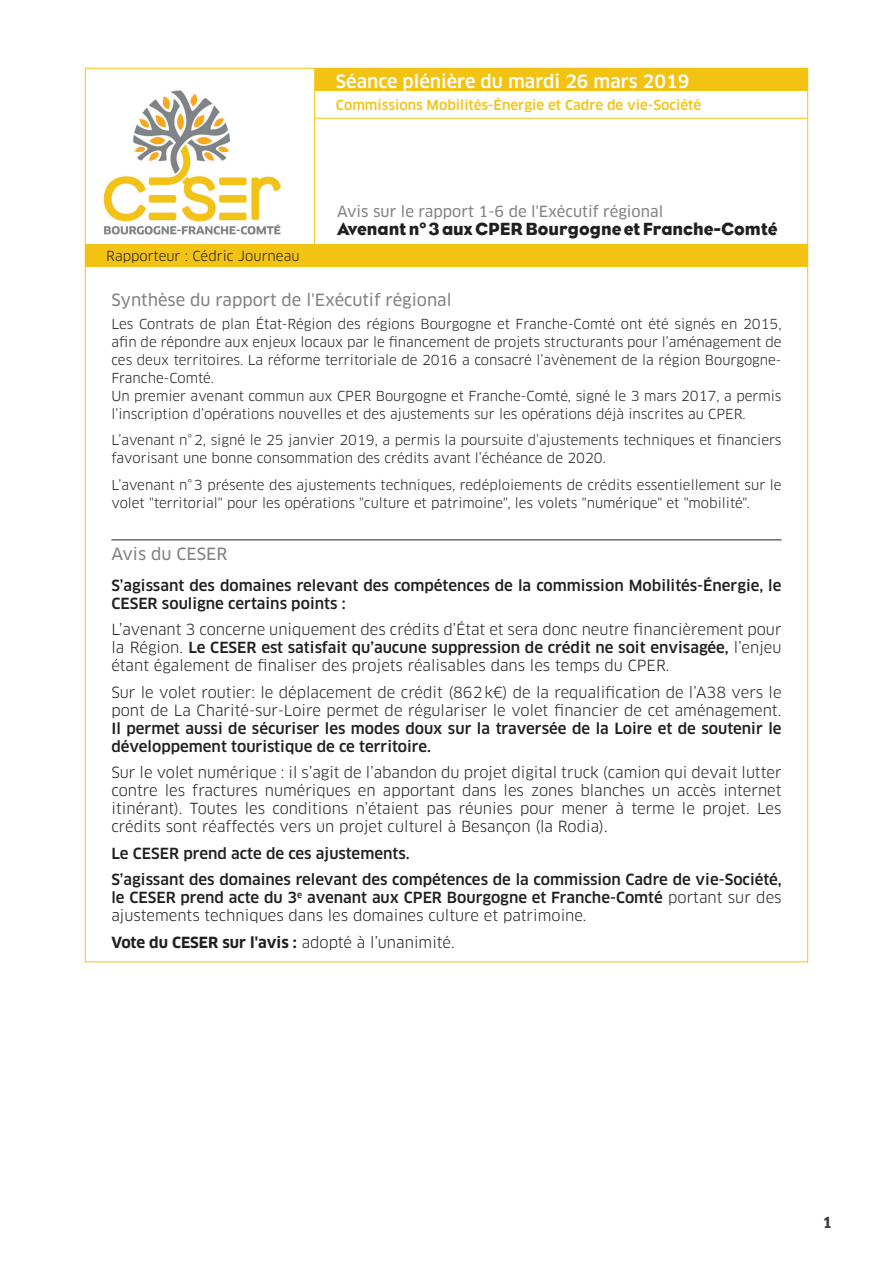
<style>
.page{position:relative;width:893px;height:1263px;background:#fff}
.page>*{position:absolute;margin:0;border:0;box-sizing:border-box;transform-origin:0 0}
.t1{font:18px "Eagle";color:#231f20}
.t2{font:500 18px "Clan Pro";color:#fff}
.t3{font:16.5px "Clan Pro News";color:#808285}
.t4{font:15px/18px "Clan Pro";color:#231f20;text-align:justify}
.t5{font:500 15px/18px "Clan Pro";color:#231f20}
.t6{font:700 15px "Clan Pro";color:#231f20}
.t7{font:15px "Clan Pro News";color:#808285}
.t8{font:700 15px "Clan Pro";color:#3e3e3f}
.t9{font:13.5px/18px "Clan Pro";color:#231f20}
.t10{font:500 13.5px "Clan Pro";color:#f3c314}
.s1{font-weight:500}
.s2{font-weight:400}
</style>
<div class="page">
<hr style="left:315px;top:118px;width:493px;height:1px;background:#f3c314">
<div style="left:315px;top:68px;width:492px;height:22px;background:#f3c314"></div>
<hr style="left:314px;top:68px;width:1px;height:176px;background:#f3c314">
<div style="left:85px;top:244px;width:723px;height:23px;background:#f3c314"></div>
<hr style="left:111px;top:540px;width:671px;height:1px;background:#231f20">
<img style="left:103px;top:90px;width:178px;height:145px">
<p class="t2" style="left:336px;top:71px;width:355px">Séance plénière du mardi 26 mars 2019</p>
<p class="t10" style="left:336px;top:97px;width:367px">Commissions Mobilités-Énergie et Cadre de vie-Société</p>
<p class="t7" style="left:337px;top:203px;width:328px">Avis sur le rapport 1-6 de l'Exécutif régional</p>
<p class="t1" style="left:337px;top:218px;width:442px">Avenant n° 3 aux CPER Bourgogne et Franche-Comté</p>
<p class="t9" style="left:106px;top:247px;width:195px">Rapporteur : Cédric Journeau</p>
<p class="t3" style="left:111px;top:291px;width:342px">Synthèse du rapport de l'Exécutif régional</p>
<p class="t9" style="left:111px;top:315px;width:672px;text-align:justify">Les Contrats de plan État-Région des régions Bourgogne et Franche-Comté ont été signés en 2015, afin de répondre aux enjeux locaux par le financement de projets structurants pour l’aménagement de ces deux territoires. La réforme territoriale de 2016 a consacré l’avènement de la région Bourgogne-Franche-Comté.</p>
<p class="t9" style="left:111px;top:387px;width:672px">Un premier avenant commun aux CPER Bourgogne et Franche-Comté, signé le 3 mars 2017, a permis l’inscription d’opérations nouvelles et des ajustements sur les opérations déjà inscrites au CPER.</p>
<p class="t9" style="left:111px;top:431px;width:672px">L’avenant n°2, signé le 25 janvier 2019, a permis la poursuite d’ajustements techniques et financiers favorisant une bonne consommation des crédits avant l’échéance de 2020.</p>
<p class="t9" style="left:111px;top:476px;width:672px">L’avenant n°3 présente des ajustements techniques, redéploiements de crédits essentiellement sur le volet "territorial" pour les opérations "culture et patrimoine", les volets "numérique" et "mobilité".</p>
<p class="t3" style="left:111px;top:544px;width:118px">Avis du CESER</p>
<p class="t5" style="left:111px;top:576px;width:672px">S’agissant des domaines relevant des compétences de la commission Mobilités-Énergie, le<br>CESER souligne certains points :</p>
<p class="t4" style="left:111px;top:621px;width:672px">L’avenant 3 concerne uniquement des crédits d’État et sera donc neutre financièrement pour la Région. <span class="s1">Le CESER est satisfait qu’aucune suppression de crédit ne soit envisagée,</span> l’enjeu étant également de finaliser des projets réalisables dans les temps du CPER.</p>
<p class="t4" style="left:111px;top:683px;width:672px">Sur le volet routier: le déplacement de crédit (862k€) de la requalification de l’A38 vers le pont de La Charité-sur-Loire permet de régulariser le volet financier de cet aménagement.<br><span class="s1">Il permet aussi de sécuriser les modes doux sur la traversée de la Loire et de soutenir le développement touristique de ce territoire.</span></p>
<p class="t4" style="left:111px;top:764px;width:672px">Sur le volet numérique : il s’agit de l’abandon du projet digital truck (camion qui devait lutter contre les fractures numériques en apportant dans les zones blanches un accès internet itinérant). Toutes les conditions n’étaient pas réunies pour mener à terme le projet. Les crédits sont réaffectés vers un projet culturel à Besançon (la Rodia).</p>
<p class="t5" style="left:111px;top:844px;width:300px">Le CESER prend acte de ces ajustements.</p>
<p class="t5" style="left:111px;top:871px;width:672px;text-align:justify">S’agissant des domaines relevant des compétences de la commission Cadre de vie-Société, le CESER prend acte du 3<sup>e</sup> avenant aux CPER Bourgogne et Franche-Comté <span class="s2">portant sur des ajustements techniques dans les domaines culture et patrimoine.</span></p>
<p class="t6" style="left:111px;top:933px;width:345px">Vote du CESER sur l'avis : <span class="s2">adopté à l’unanimité.</span></p>
<p class="t8" style="left:822px;top:1214px;width:11px">1</p>
</div>
